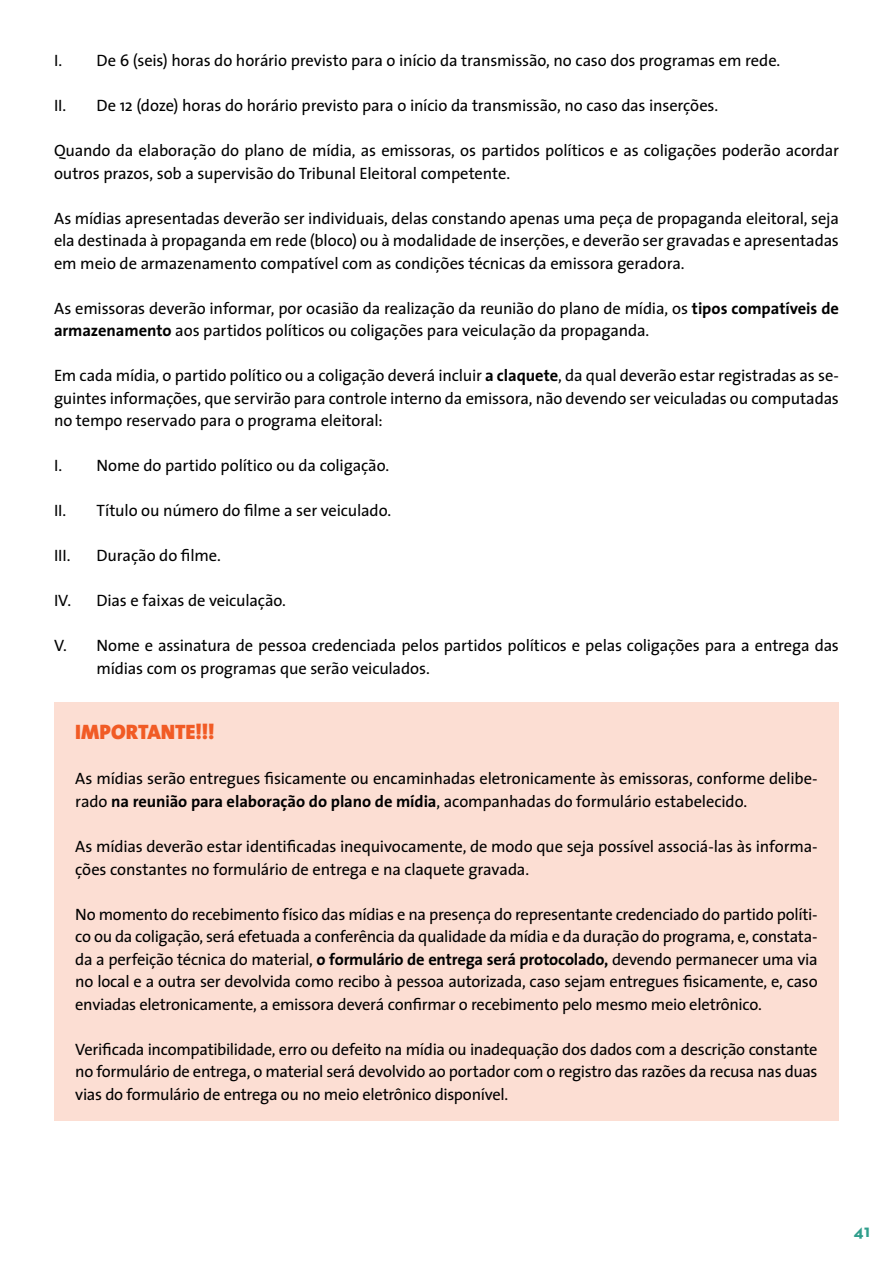
<style>
.page{position:relative;width:893px;height:1263px;background:#fff}
.page>*{position:absolute;margin:0;border:0;box-sizing:border-box;transform-origin:0 0}
.t1{font:900 21px "The Sans";color:#f15b25}
.t2{font:700 18px "Neutra Text";color:#309e8c}
.t3{font:16.5px/22.5px "The Sans";letter-spacing:-.01em;color:#000}
.s1{font-weight:700}
</style>
<div class="page">
<div style="left:54px;top:702px;width:785px;height:419px;background:#fcded3"></div>
<p class="t3" style="left:54px;top:49px;width:728px">I. De 6 (seis) horas do horário previsto para o início da transmissão, no caso dos programas em rede.</p>
<p class="t3" style="left:54px;top:94px;width:666px">II. De 12 (doze) horas do horário previsto para o início da transmissão, no caso das inserções.</p>
<p class="t3" style="left:54px;top:139px;width:786px">Quando da elaboração do plano de mídia, as emissoras, os partidos políticos e as coligações poderão acordar outros prazos, sob a supervisão do Tribunal Eleitoral competente.</p>
<p class="t3" style="left:54px;top:207px;width:786px;text-align:justify">As mídias apresentadas deverão ser individuais, delas constando apenas uma peça de propaganda eleitoral, seja ela destinada à propaganda em rede (bloco) ou à modalidade de inserções, e deverão ser gravadas e apresentadas em meio de armazenamento compatível com as condições técnicas da emissora geradora.</p>
<p class="t3" style="left:54px;top:297px;width:786px">As emissoras deverão informar, por ocasião da realização da reunião do plano de mídia, os <span class="s1">tipos compatíveis de armazenamento</span> aos partidos políticos ou coligações para veiculação da propaganda.</p>
<p class="t3" style="left:54px;top:364px;width:786px;text-align:justify">Em cada mídia, o partido político ou a coligação deverá incluir <span class="s1">a claquete</span>, da qual deverão estar registradas as se&shy;guintes informações, que servirão para controle interno da emissora, não devendo ser veiculadas ou computadas no tempo reservado para o programa eleitoral:</p>
<p class="t3" style="left:54px;top:454px;width:337px">I. Nome do partido político ou da coligação.</p>
<p class="t3" style="left:54px;top:499px;width:339px">II. Título ou número do filme a ser veiculado.</p>
<p class="t3" style="left:54px;top:544px;width:18px">III.</p>
<p class="t3" style="left:97px;top:544px;width:126px">Duração do filme.</p>
<p class="t3" style="left:54px;top:589px;width:233px">IV. Dias e faixas de veiculação.</p>
<p class="t3" style="left:97px;top:634px;width:744px;text-indent:-43px">V. Nome e assinatura de pessoa credenciada pelos partidos políticos e pelas coligações para a entrega das mídias com os programas que serão veiculados.</p>
<p class="t1" style="left:75px;top:714px;width:141px">IMPORTANTE!!!</p>
<p class="t3" style="left:75px;top:767px;width:744px">As mídias serão entregues fisicamente ou encaminhadas eletronicamente às emissoras, conforme delibe&shy;rado <span class="s1">na reunião para elaboração do plano de mídia</span>, acompanhadas do formulário estabelecido.</p>
<p class="t3" style="left:75px;top:835px;width:744px">As mídias deverão estar identificadas inequivocamente, de modo que seja possível associá-las às informa&shy;ções constantes no formulário de entrega e na claquete gravada.</p>
<p class="t3" style="left:75px;top:902px;width:744px;text-align:justify">No momento do recebimento físico das mídias e na presença do representante credenciado do partido políti&shy;co ou da coligação, será efetuada a conferência da qualidade da mídia e da duração do programa, e, constata&shy;da a perfeição técnica do material, <span class="s1">o formulário de entrega será protocolado,</span> devendo permanecer uma via no local e a outra ser devolvida como recibo à pessoa autorizada, caso sejam entregues fisicamente, e, caso enviadas eletronicamente, a emissora deverá confirmar o recebimento pelo mesmo meio eletrônico.</p>
<p class="t3" style="left:75px;top:1037px;width:744px;text-align:justify">Verificada incompatibilidade, erro ou defeito na mídia ou inadequação dos dados com a descrição constante no formulário de entrega, o material será devolvido ao portador com o registro das razões da recusa nas duas vias do formulário de entrega ou no meio eletrônico disponível.</p>
<p class="t2" style="left:854px;top:1219px;width:18px">41</p>
</div>
